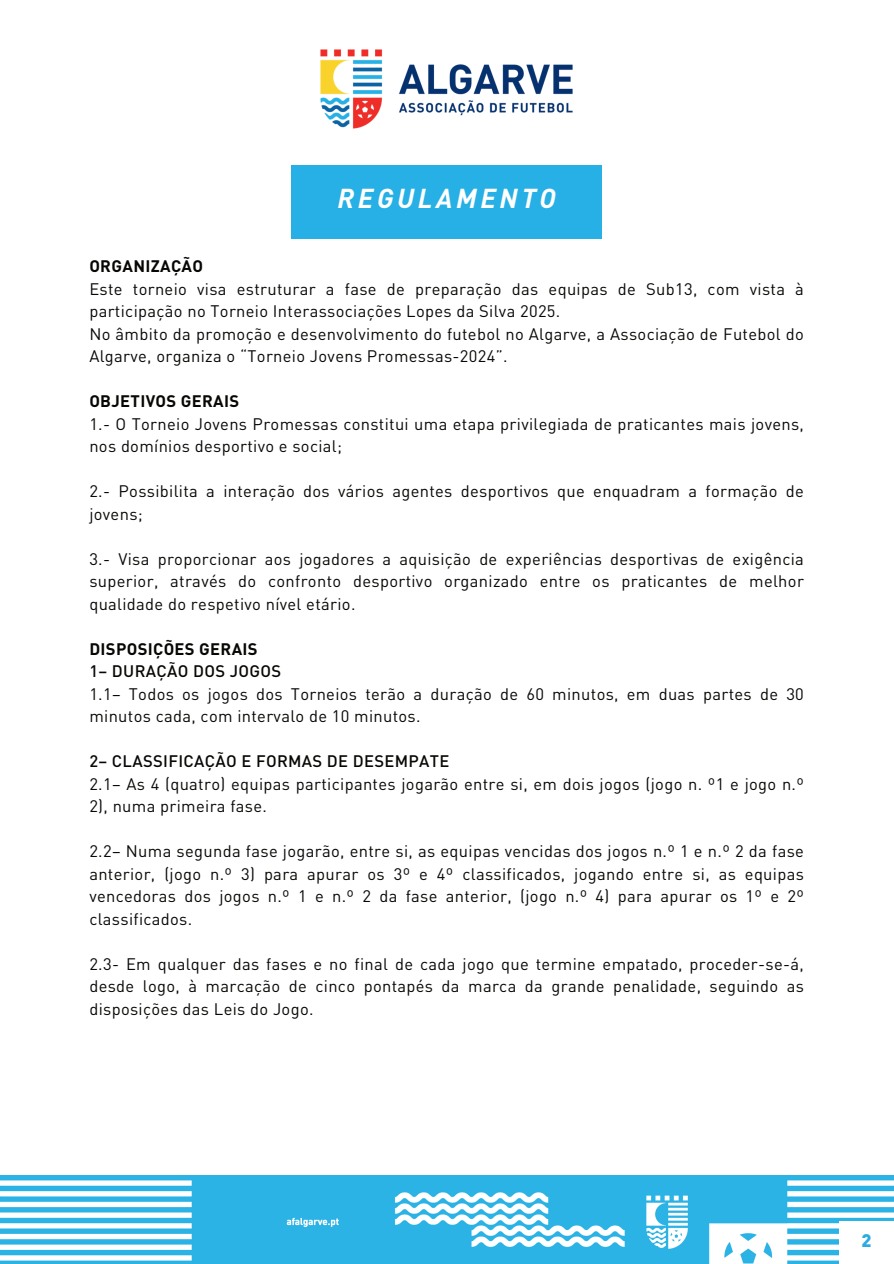
<style>
.page{position:relative;width:894px;height:1264px;background:#fff}
.page>*{position:absolute;margin:0;border:0;box-sizing:border-box;transform-origin:0 0}
.t1{font:italic 700 27px "DIN Pro";letter-spacing:.13em;color:#fff}
.t2{font:900 18px "DIN Pro";color:#2aabe1}
.t3{font:16.5px/22.5px "DIN Pro";letter-spacing:.02em;color:#080704}
.t4{font:500 16.5px "DIN Pro";letter-spacing:.02em;color:#080704}
.t5{font:700 16.5px "DIN Pro";letter-spacing:.02em;color:#080704}
</style>
<div class="page">
<div style="left:292px;top:165px;width:309px;height:74px;background:#26b0e5"></div>
<img style="left:0;top:1175px;width:893px;height:88px">
<div style="left:839px;top:1220px;width:54px;height:43px;background:#fff"></div>
<img style="left:320px;top:49px;width:253px;height:80px">
<h1 class="t1" style="left:337px;top:176px;width:220px">REGULAMENTO</h1>
<p class="t5" style="left:89px;top:252px;width:115px">ORGANIZAÇÃO</p>
<p class="t3" style="left:89px;top:276px;width:715px">Este torneio visa estruturar a fase de preparação das equipas de Sub13, com vista à participação no Torneio Interassociações Lopes da Silva 2025.<br>No âmbito da promoção e desenvolvimento do futebol no Algarve, a Associação de Futebol do Algarve, organiza o “Torneio Jovens Promessas-2024”.</p>
<p class="t5" style="left:89px;top:387px;width:151px">OBJETIVOS GERAIS</p>
<p class="t3" style="left:89px;top:411px;width:715px">1.- O Torneio Jovens Promessas constitui uma etapa privilegiada de praticantes mais jovens, nos domínios desportivo e social;</p>
<p class="t3" style="left:89px;top:478px;width:715px">2.- Possibilita a interação dos vários agentes desportivos que enquadram a formação de jovens;</p>
<p class="t3" style="left:89px;top:546px;width:715px;text-align:justify">3.- Visa proporcionar aos jogadores a aquisição de experiências desportivas de exigência superior, através do confronto desportivo organizado entre os praticantes de melhor qualidade do respetivo nível etário.</p>
<p class="t5" style="left:89px;top:635px;width:170px">DISPOSIÇÕES GERAIS</p>
<p class="t4" style="left:89px;top:658px;width:193px">1– DURAÇÃO DOS JOGOS</p>
<p class="t3" style="left:89px;top:681px;width:715px">1.1– Todos os jogos dos Torneios terão a duração de 60 minutos, em duas partes de 30 minutos cada, com intervalo de 10 minutos.</p>
<p class="t4" style="left:89px;top:748px;width:361px">2– CLASSIFICAÇÃO E FORMAS DE DESEMPATE</p>
<p class="t3" style="left:89px;top:771px;width:715px">2.1– As 4 (quatro) equipas participantes jogarão entre si, em dois jogos (jogo n. º1 e jogo n.º<br>2), numa primeira fase.</p>
<p class="t3" style="left:89px;top:838px;width:715px;text-align:justify">2.2– Numa segunda fase jogarão, entre si, as equipas vencidas dos jogos n.º 1 e n.º 2 da fase anterior, (jogo n.º 3) para apurar os 3º e 4º classificados, jogando entre si, as equipas vencedoras dos jogos n.º 1 e n.º 2 da fase anterior, (jogo n.º 4) para apurar os 1º e 2º classificados.</p>
<p class="t3" style="left:89px;top:951px;width:715px;text-align:justify">2.3- Em qualquer das fases e no final de cada jogo que termine empatado, proceder-se-á, desde logo, à marcação de cinco pontapés da marca da grande penalidade, seguindo as disposições das Leis do Jogo.</p>
<p class="t2" style="left:861px;top:1224px;width:12px">2</p>
</div>
